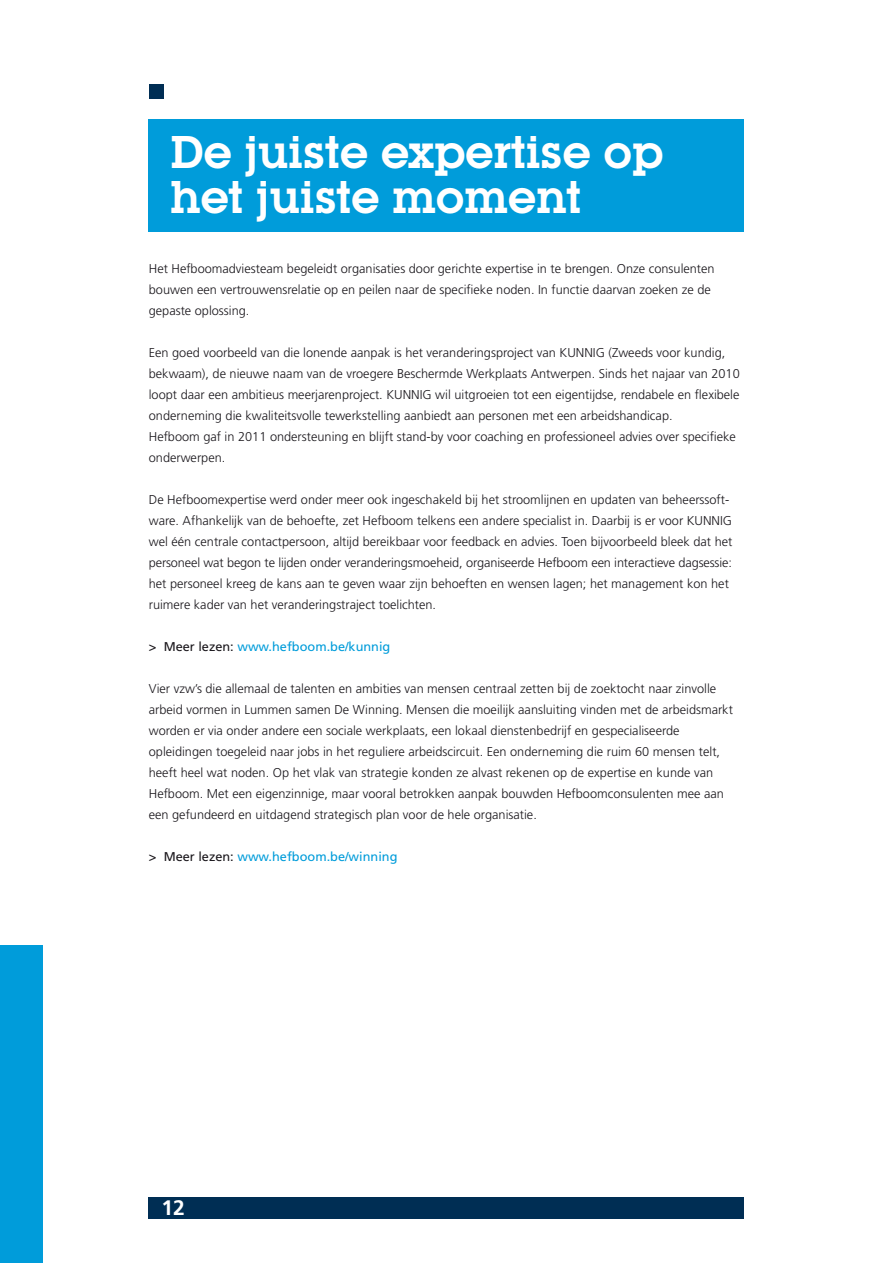
<style>
.page{position:relative;width:893px;height:1263px;background:#fff}
.page>*{position:absolute;margin:0;border:0;box-sizing:border-box;transform-origin:0 0}
.t1{font:600 45px/45px "Lubalin Graph IT Cby BT";letter-spacing:-.01em;color:#fff}
.t2{font:700 21px "Frutiger";color:#fff}
.t3{font:300 12.75px/21px "Frutiger";color:#1a171c}
.t4{font:12.75px "Frutiger";color:#009cda}
.s1{color:#1a171c}
</style>
<div class="page">
<div style="left:149px;top:119px;width:595px;height:112px;background:#009cda"></div>
<div style="left:0;top:945px;width:43px;height:318px;background:#009cda"></div>
<div style="left:149px;top:1197px;width:595px;height:21px;background:#002e54"></div>
<div style="left:149px;top:84px;width:15px;height:15px;background:#002e54"></div>
<h1 class="t1" style="left:170px;top:129px;width:495px">De juiste expertise op het juiste moment</h1>
<p class="t3" style="left:149px;top:258px;width:567px">Het Hefboomadviesteam begeleidt organisaties door gerichte expertise in te brengen. Onze consulenten bouwen een vertrouwensrelatie op en peilen naar de specifieke noden. In functie daarvan zoeken ze de gepaste oplossing.</p>
<p class="t3" style="left:149px;top:342px;width:592px">Een goed voorbeeld van die lonende aanpak is het veranderingsproject van KUNNIG (Zweeds voor kundig, bekwaam), de nieuwe naam van de vroegere Beschermde Werkplaats Antwerpen. Sinds het najaar van 2010 loopt daar een ambitieus meerjarenproject. KUNNIG wil uitgroeien tot een eigentijdse, rendabele en flexibele onderneming die kwaliteitsvolle tewerkstelling aanbiedt aan personen met een arbeidshandicap.<br>Hefboom gaf in 2011 ondersteuning en blijft stand-by voor coaching en professioneel advies over specifieke onderwerpen.</p>
<p class="t3" style="left:149px;top:489px;width:585px">De Hefboomexpertise werd onder meer ook ingeschakeld bij het stroomlijnen en updaten van beheerssoft&shy;ware. Afhankelijk van de behoefte, zet Hefboom telkens een andere specialist in. Daarbij is er voor KUNNIG wel één centrale contactpersoon, altijd bereikbaar voor feedback en advies. Toen bijvoorbeeld bleek dat het personeel wat begon te lijden onder veranderingsmoeheid, organiseerde Hefboom een interactieve dagsessie: het personeel kreeg de kans aan te geven waar zijn behoeften en wensen lagen; het management kon het ruimere kader van het veranderingstraject toelichten.</p>
<p class="t4" style="left:149px;top:639px;width:243px"><span class="s1">&gt; Meer lezen:</span> www.hefboom.be/kunnig</p>
<p class="t3" style="left:149px;top:678px;width:586px">Vier vzw’s die allemaal de talenten en ambities van mensen centraal zetten bij de zoektocht naar zinvolle arbeid vormen in Lummen samen De Winning. Mensen die moeilijk aansluiting vinden met de arbeidsmarkt worden er via onder andere een sociale werkplaats, een lokaal dienstenbedrijf en gespecialiseerde opleidingen toegeleid naar jobs in het reguliere arbeidscircuit. Een onderneming die ruim 60 mensen telt, heeft heel wat noden. Op het vlak van strategie konden ze alvast rekenen op de expertise en kunde van Hefboom. Met een eigenzinnige, maar vooral betrokken aanpak bouwden Hefboomconsulenten mee aan een gefundeerd en uitdagend strategisch plan voor de hele organisatie.</p>
<p class="t4" style="left:149px;top:849px;width:250px"><span class="s1">&gt; Meer lezen:</span> www.hefboom.be/winning</p>
<h2 class="t2" style="left:162px;top:1195px;width:25px">12</h2>
</div>
